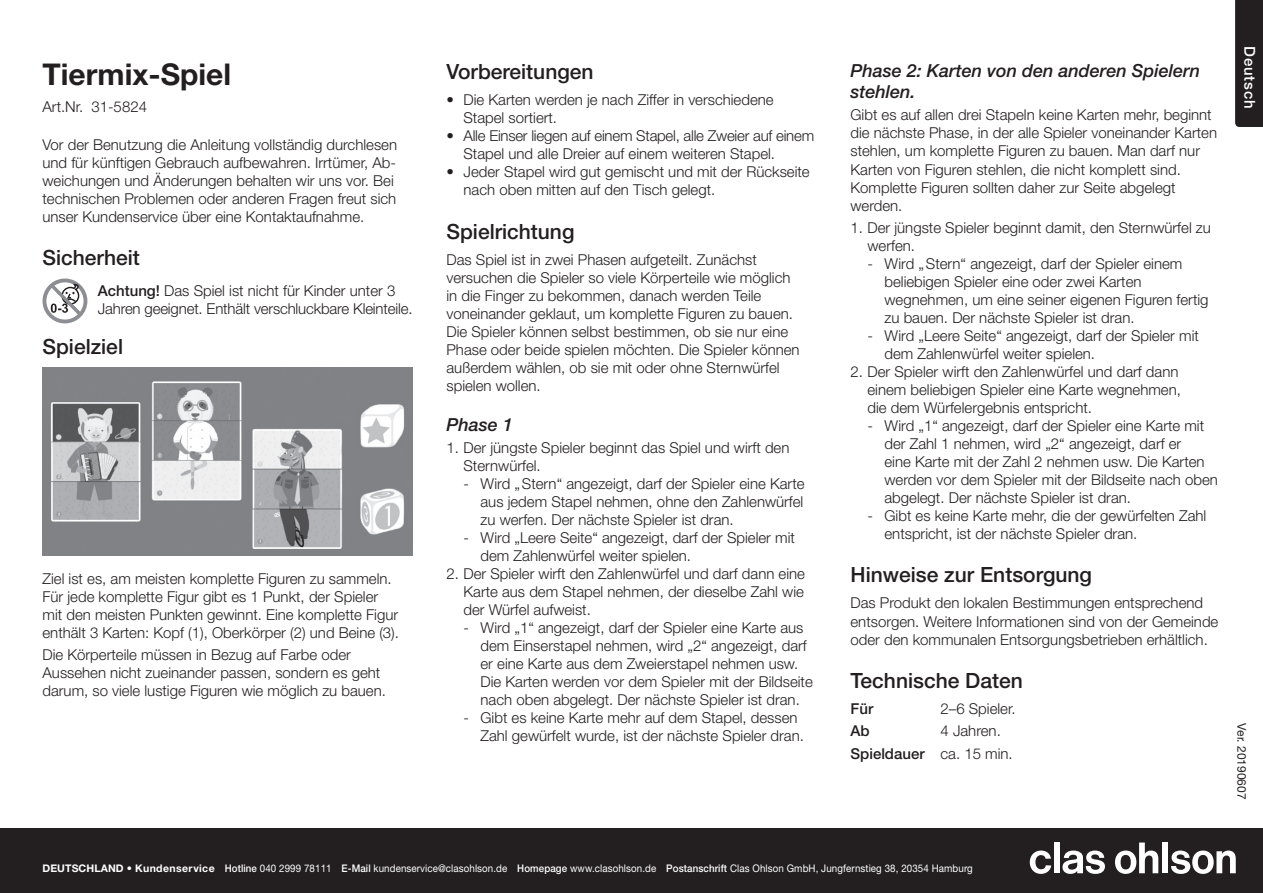
<style>
.page{position:relative;width:1263px;height:893px;background:#fff}
.page>*{position:absolute;margin:0;border:0;box-sizing:border-box;transform-origin:0 0}
.t1{font:700 30px "Helvetica Neue LT Std";color:#231f20}
.t2{font:500 21px "Helvetica Neue LT Std";color:#231f20}
.t3{font:italic 500 18px/21.6px "Helvetica Neue LT Std";color:#231f20}
.t4{font:300 15px/18px "Helvetica Neue LT Std";color:#231f20}
.t5{font:500 15px "Helvetica Neue LT Std";letter-spacing:.05em;color:#fff}
.t6{font:500 15px "Helvetica Neue LT Std";color:#231f20}
.t7{font:12px "Helvetica Neue LT Std";color:#231f20}
.t8{font:10.5px "Helvetica Neue LT Std";letter-spacing:.01em;color:#fff;scale:.93 1}
.s1{font-weight:500}
.s2{font-weight:700}
</style>
<div class="page">
<div style="left:0;top:828px;width:1263px;height:65px;background:#231f20"></div>
<svg style="left:1030px;top:850px;width:21px;height:24px"></svg>
<div style="left:1054px;top:842px;width:5px;height:31px;background:#fff"></div>
<svg style="left:1062px;top:850px;width:43px;height:24px"></svg>
<svg style="left:1115px;top:842px;width:43px;height:32px"></svg>
<div style="left:1162px;top:842px;width:6px;height:31px;background:#fff"></div>
<svg style="left:1171px;top:850px;width:65px;height:24px"></svg>
<div style="left:1235px;top:0;width:28px;height:127px;background:#231f20"></div>
<svg style="left:43px;top:279px;width:44px;height:44px"></svg>
<img style="left:43px;top:368px;width:369px;height:187px">
<h1 class="t1" style="left:43px;top:56px;width:190px">Tiermix-Spiel</h1>
<p class="t4" style="left:43px;top:97px;width:106px">Art.Nr. 31-5824</p>
<p class="t4" style="left:43px;top:135px;width:356px">Vor der Benutzung die Anleitung vollständig durchlesen und für künftigen Gebrauch aufbewahren. Irrtümer, Ab&shy;weichungen und Änderungen behalten wir uns vor. Bei technischen Problemen oder anderen Fragen freut sich unser Kundenservice über eine Kontaktaufnahme.</p>
<h2 class="t2" style="left:43px;top:245px;width:99px">Sicherheit</h2>
<p class="t4" style="left:98px;top:281px;width:316px"><span class="s1">Achtung!</span> Das Spiel ist nicht für Kinder unter 3<br>Jahren geeignet. Enthält verschluckbare Kleinteile.</p>
<h2 class="t2" style="left:43px;top:334px;width:82px">Spielziel</h2>
<p class="t4" style="left:43px;top:569px;width:358px">Ziel ist es, am meisten komplette Figuren zu sammeln.<br>Für jede komplette Figur gibt es 1 Punkt, der Spieler mit den meisten Punkten gewinnt. Eine komplette Figur enthält 3 Karten: Kopf (1), Oberkörper (2) und Beine (3).</p>
<p class="t4" style="left:43px;top:645px;width:345px">Die Körperteile müssen in Bezug auf Farbe oder<br>Aussehen nicht zueinander passen, sondern es geht darum, so viele lustige Figuren wie möglich zu bauen.</p>
<h2 class="t2" style="left:446px;top:59px;width:149px">Vorbereitungen</h2>
<p class="t4" style="left:463px;top:91px;width:312px;text-indent:-17px">• Die Karten werden je nach Ziffer in verschiedene<br>Stapel sortiert.</p>
<p class="t4" style="left:463px;top:127px;width:352px;text-indent:-17px">• Alle Einser liegen auf einem Stapel, alle Zweier auf einem<br>Stapel und alle Dreier auf einem weiteren Stapel.</p>
<p class="t4" style="left:463px;top:163px;width:348px;text-indent:-17px">• Jeder Stapel wird gut gemischt und mit der Rückseite nach oben mitten auf den Tisch gelegt.</p>
<h2 class="t2" style="left:446px;top:218px;width:129px">Spielrichtung</h2>
<p class="t4" style="left:446px;top:250px;width:355px">Das Spiel ist in zwei Phasen aufgeteilt. Zunächst versuchen die Spieler so viele Körperteile wie möglich in die Finger zu bekommen, danach werden Teile voneinander geklaut, um komplette Figuren zu bauen.<br>Die Spieler können selbst bestimmen, ob sie nur eine Phase oder beide spielen möchten. Die Spieler können außerdem wählen, ob sie mit oder ohne Sternwürfel spielen wollen.</p>
<p class="t3" style="left:446px;top:413px;width:68px">Phase 1</p>
<p class="t4" style="left:463px;top:438px;width:327px;text-indent:-17px">1. Der jüngste Spieler beginnt das Spiel und wirft den<br>Sternwürfel.</p>
<p class="t4" style="left:480px;top:474px;width:325px;text-align:justify;text-indent:-17px">- Wird „Stern“ angezeigt, darf der Spieler eine Karte aus jedem Stapel nehmen, ohne den Zahlenwürfel zu werfen. Der nächste Spieler ist dran.</p>
<p class="t4" style="left:480px;top:528px;width:316px;text-indent:-17px">- Wird „Leere Seite“ angezeigt, darf der Spieler mit dem Zahlenwürfel weiter spielen.</p>
<p class="t4" style="left:463px;top:564px;width:343px;text-align:justify;text-indent:-17px">2. Der Spieler wirft den Zahlenwürfel und darf dann eine Karte aus dem Stapel nehmen, der dieselbe Zahl wie der Würfel aufweist.</p>
<p class="t4" style="left:480px;top:618px;width:334px;text-indent:-17px">- Wird „1“ angezeigt, darf der Spieler eine Karte aus dem Einserstapel nehmen, wird „2“ angezeigt, darf er eine Karte aus dem Zweierstapel nehmen usw.<br>Die Karten werden vor dem Spieler mit der Bildseite nach oben abgelegt. Der nächste Spieler ist dran.</p>
<p class="t4" style="left:480px;top:708px;width:325px;text-indent:-17px">- Gibt es keine Karte mehr auf dem Stapel, dessen<br>Zahl gewürfelt wurde, ist der nächste Spieler dran.</p>
<p class="t3" style="left:850px;top:59px;width:351px">Phase 2: Karten von den anderen Spielern stehlen.</p>
<p class="t4" style="left:850px;top:106px;width:368px">Gibt es auf allen drei Stapeln keine Karten mehr, beginnt die nächste Phase, in der alle Spieler voneinander Karten stehlen, um komplette Figuren zu bauen. Man darf nur Karten von Figuren stehlen, die nicht komplett sind.<br>Komplette Figuren sollten daher zur Seite abgelegt werden.</p>
<p class="t4" style="left:867px;top:218px;width:345px;text-indent:-17px">1. Der jüngste Spieler beginnt damit, den Sternwürfel zu werfen.</p>
<p class="t4" style="left:884px;top:254px;width:325px;text-indent:-17px">- Wird „Stern“ angezeigt, darf der Spieler einem beliebigen Spieler eine oder zwei Karten wegnehmen, um eine seiner eigenen Figuren fertig zu bauen. Der nächste Spieler ist dran.</p>
<p class="t4" style="left:884px;top:326px;width:316px;text-indent:-17px">- Wird „Leere Seite“ angezeigt, darf der Spieler mit dem Zahlenwürfel weiter spielen.</p>
<p class="t4" style="left:867px;top:362px;width:315px;text-indent:-17px">2. Der Spieler wirft den Zahlenwürfel und darf dann einem beliebigen Spieler eine Karte wegnehmen, die dem Würfelergebnis entspricht.</p>
<p class="t4" style="left:884px;top:416px;width:335px;text-indent:-17px">- Wird „1“ angezeigt, darf der Spieler eine Karte mit der Zahl 1 nehmen, wird „2“ angezeigt, darf er<br>eine Karte mit der Zahl 2 nehmen usw. Die Karten werden vor dem Spieler mit der Bildseite nach oben abgelegt. Der nächste Spieler ist dran.</p>
<p class="t4" style="left:884px;top:506px;width:323px;text-indent:-17px">- Gibt es keine Karte mehr, die der gewürfelten Zahl entspricht, ist der nächste Spieler dran.</p>
<h2 class="t2" style="left:850px;top:562px;width:243px">Hinweise zur Entsorgung</h2>
<p class="t4" style="left:850px;top:594px;width:369px">Das Produkt den lokalen Bestimmungen entsprechend entsorgen. Weitere Informationen sind von der Gemeinde oder den kommunalen Entsorgungsbetrieben erhältlich.</p>
<h2 class="t2" style="left:850px;top:668px;width:174px">Technische Daten</h2>
<p class="t6" style="left:850px;top:700px;width:24px">Für</p>
<p class="t4" style="left:940px;top:699px;width:77px">2–6 Spieler.</p>
<p class="t6" style="left:850px;top:722px;width:21px">Ab</p>
<p class="t4" style="left:850px;top:720px;width:164px;line-height:22.2px;text-indent:90px">4 Jahren.<br><span class="s1">Spieldauer</span> ca. 15 min.</p>
<p class="t5" style="left:1258px;top:46px;width:64px;rotate:90deg">Deutsch</p>
<p class="t7" style="left:1249px;top:723px;width:78px;rotate:90deg">Ver. 20190607</p>
<p class="t8" style="left:43px;top:862px;width:1002px"><span class="s2">DEUTSCHLAND • Kundenservice</span> <span class="s1">Hotline</span> 040 2999 78111 <span class="s1">E-Mail</span> kundenservice@clasohlson.de <span class="s1">Homepage</span> www.clasohlson.de <span class="s1">Postanschrift</span> Clas Ohlson GmbH, Jungfernstieg 38, 20354 Hamburg</p>
</div>
